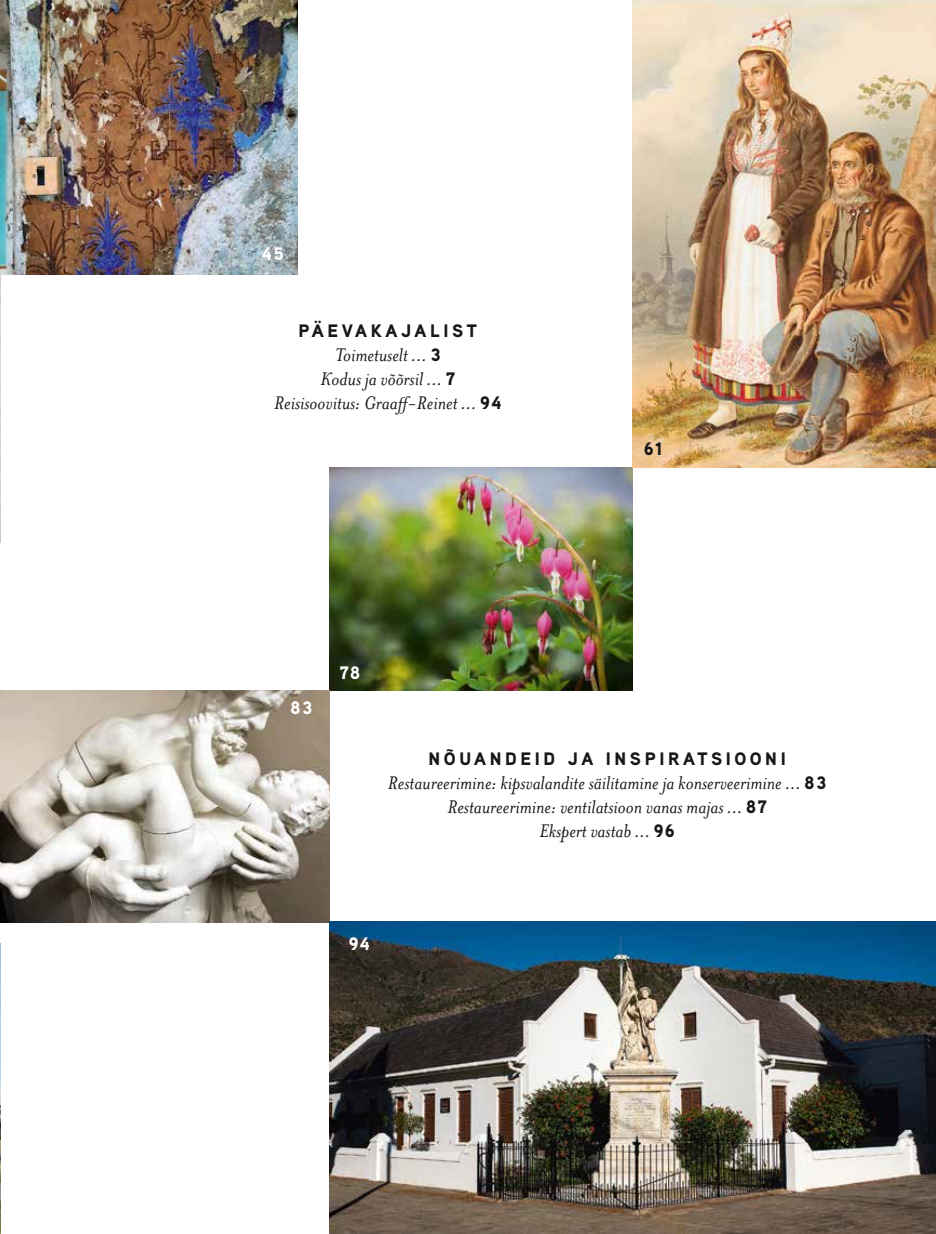
<style>
.page{position:relative;width:936px;height:1234px;background:#fff}
.page>*{position:absolute;margin:0;border:0;box-sizing:border-box;transform-origin:0 0}
.t1{font:italic 21px/24px "Mrs Eaves";color:#181716;text-align:center}
.t2{font:900 18px "Aaux Pro";letter-spacing:.2em;color:#181716}
.t3{font:900 18px "Aaux Pro";letter-spacing:.085em;color:#fff}
.s1{font-family:"Aaux Pro";font-weight:900;font-style:normal;font-size:18px}
</style>
<div class="page">
<img style="left:329px;top:467px;width:303px;height:223px">
<img style="left:0;top:0;width:298px;height:274px">
<img style="left:632px;top:0;width:303px;height:467px">
<img style="left:0;top:275px;width:1px;height:267px">
<img style="left:0;top:690px;width:330px;height:232px">
<img style="left:330px;top:921px;width:605px;height:312px">
<img style="left:0;top:943px;width:1px;height:290px">
<p class="t3" style="left:262px;top:242px;width:23px">45</p>
<p class="t2" style="left:298px;top:319px;width:180px">PÄEVAKAJALIST</p>
<p class="t1" style="left:274px;top:343px;width:229px">Toimetuselt … <span class="s1">3<br></span>Kodus ja võõrsil … <span class="s1">7<br></span>Reisisoovitus: Graaff-Reinet … <span class="s1">94</span></p>
<p class="t3" style="left:290px;top:696px;width:23px">83</p>
<p class="t3" style="left:340px;top:661px;width:22px">78</p>
<p class="t2" style="left:643px;top:437px;width:20px">61</p>
<p class="t2" style="left:428px;top:747px;width:359px">NÕUANDEID JA INSPIRATSIOONI</p>
<p class="t1" style="left:388px;top:771px;width:440px">Restaureerimine: kipsvalandite säilitamine ja konserveerimine … <span class="s1">83<br></span>Restaureerimine: ventilatsioon vanas majas … <span class="s1">87<br></span>Ekspert vastab … <span class="s1">96</span></p>
<p class="t3" style="left:348px;top:931px;width:23px">94</p>
</div>
